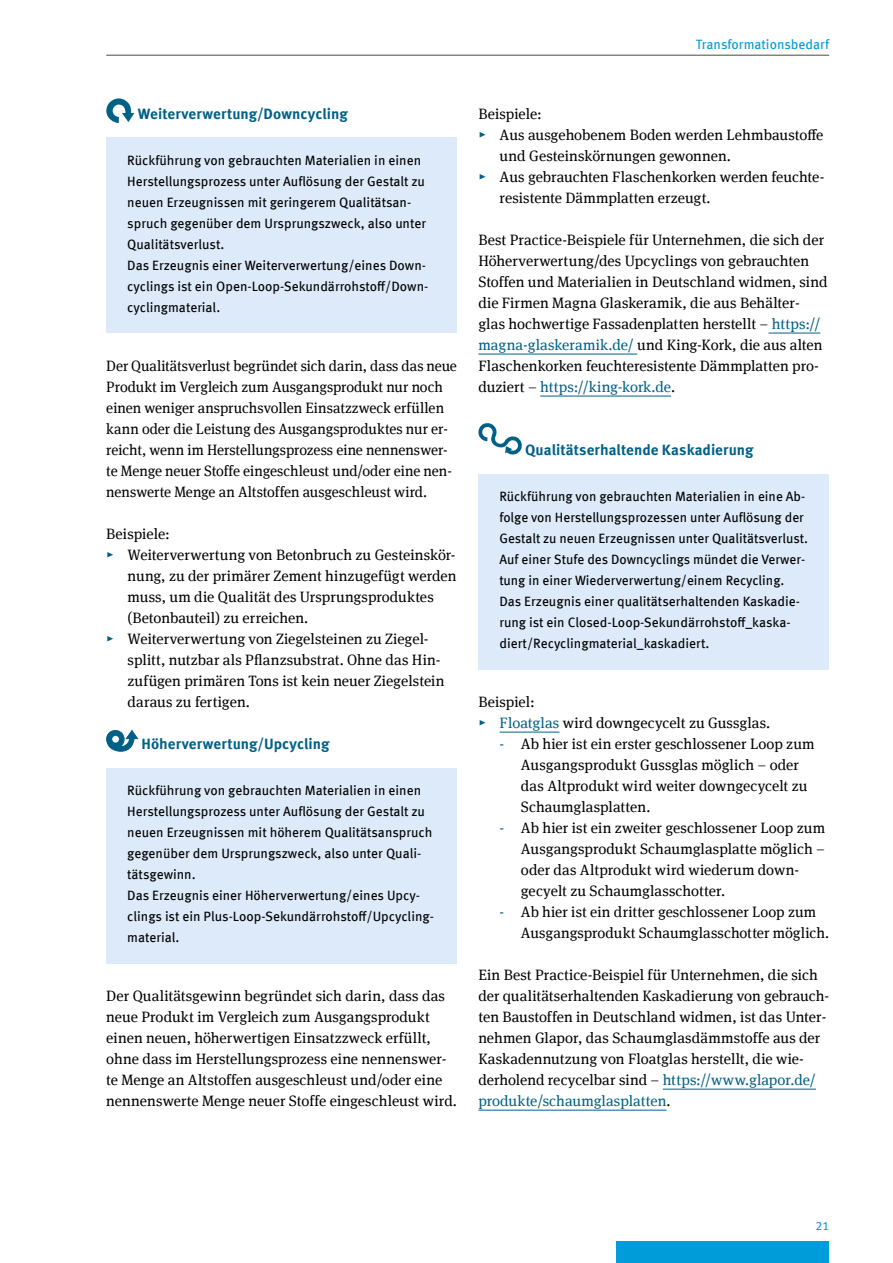
<style>
.page{position:relative;width:893px;height:1263px;background:#fff}
.page>*{position:absolute;margin:0;border:0;box-sizing:border-box;transform-origin:0 0}
.Innenseiten_P_Copy{font:15px/21px "Meta Serif Offc";letter-spacing:.005em;color:#000}
.Innenseiten_H4_Headline_Abstand_dunkelbl{font:700 15px "Meta Offc";color:#006085}
.Innenseiten_P_Copy_ohne_Abstand{font:15px "Meta Serif Offc";letter-spacing:.005em;color:#000}
.Infoboxen_P_Copy_STG_Infotext_einspaltig{font:13.5px/21px "Meta Offc";color:#000}
.t1{font:13.5px "Meta Offc";color:#009bd9}
.t2{font:12px "Meta Offc";color:#009bd9}
.s1{color:#006085}
</style>
<div class="page">
<div style="left:617px;top:1242px;width:212px;height:21px;background:#009bd9"></div>
<hr style="left:106px;top:55px;width:723px;height:1px;background:#484847">
<div style="left:106px;top:138px;width:351px;height:195px;background:#dceaf9"></div>
<div style="left:106px;top:768px;width:351px;height:195px;background:#dceaf9"></div>
<svg style="left:106px;top:98px;width:28px;height:25px"></svg>
<svg style="left:106px;top:729px;width:33px;height:23px"></svg>
<div style="left:112px;top:736px;width:7px;height:7px;background:#fff;border-radius:50%"></div>
<hr style="left:768px;top:333px;width:52px;height:1px;background:#006085">
<hr style="left:478px;top:354px;width:159px;height:1px;background:#006085">
<hr style="left:540px;top:396px;width:131px;height:1px;background:#006085">
<div style="left:478px;top:474px;width:351px;height:195px;background:#dceaf9"></div>
<hr style="left:500px;top:732px;width:59px;height:1px;background:#006085">
<hr style="left:663px;top:1089px;width:153px;height:1px;background:#006085">
<hr style="left:478px;top:1110px;width:188px;height:1px;background:#006085">
<svg style="left:478px;top:423px;width:44px;height:32px"></svg>
<p class="t1" style="left:696px;top:36px;width:135px">Transformationsbedarf</p>
<h4 class="Innenseiten_H4_Headline_Abstand_dunkelbl" style="left:138px;top:104px;width:212px">Weiterverwertung/Downcycling</h4>
<p class="Infoboxen_P_Copy_STG_Infotext_einspaltig" style="left:127px;top:150px;width:303px">Rückführung von gebrauchten Materialien in einen Herstellungsprozess unter Auflösung der Gestalt zu neuen Erzeugnissen mit geringerem Qualitätsan&shy;spruch gegenüber dem Ursprungszweck, also unter Qualitätsverlust.<br>Das Erzeugnis einer Weiterverwertung/eines Down&shy;cyclings ist ein Open-Loop-Sekundärrohstoff/Down&shy;cyclingmaterial.</p>
<p class="Innenseiten_P_Copy" style="left:106px;top:355px;width:352px">Der Qualitätsverlust begründet sich darin, dass das neue Produkt im Vergleich zum Ausgangsprodukt nur noch einen weniger anspruchsvollen Einsatzzweck erfüllen kann oder die Leistung des Ausgangsproduktes nur er&shy;reicht, wenn im Herstellungsprozess eine nennenswer&shy;te Menge neuer Stoffe eingeschleust und/oder eine nen&shy;nenswerte Menge an Altstoffen ausgeschleust wird.</p>
<p class="Innenseiten_P_Copy_ohne_Abstand" style="left:106px;top:525px;width:65px">Beispiele:</p>
<p class="Innenseiten_P_Copy" style="left:128px;top:544px;width:330px;text-indent:-21px"><span class="s1">▸</span> Weiterverwertung von Betonbruch zu Gesteinskör&shy;nung, zu der primärer Zement hinzugefügt werden muss, um die Qualität des Ursprungsproduktes (Betonbauteil) zu erreichen.</p>
<p class="Innenseiten_P_Copy" style="left:128px;top:628px;width:319px;text-indent:-21px"><span class="s1">▸</span> Weiterverwertung von Ziegelsteinen zu Ziegel&shy;splitt, nutzbar als Pflanzsubstrat. Ohne das Hin&shy;zufügen primären Tons ist kein neuer Ziegelstein daraus zu fertigen.</p>
<h4 class="Innenseiten_H4_Headline_Abstand_dunkelbl" style="left:141px;top:734px;width:190px">Höherverwertung/Upcycling</h4>
<p class="Infoboxen_P_Copy_STG_Infotext_einspaltig" style="left:127px;top:780px;width:308px">Rückführung von gebrauchten Materialien in einen Herstellungsprozess unter Auflösung der Gestalt zu neuen Erzeugnissen mit höherem Qualitätsanspruch gegenüber dem Ursprungszweck, also unter Quali&shy;tätsgewinn.<br>Das Erzeugnis einer Höherverwertung/eines Upcy&shy;clings ist ein Plus-Loop-Sekundärrohstoff/Upcycling&shy;material.</p>
<p class="Innenseiten_P_Copy" style="left:106px;top:985px;width:352px">Der Qualitätsgewinn begründet sich darin, dass das neue Produkt im Vergleich zum Ausgangsprodukt einen neuen, höherwertigen Einsatzzweck erfüllt, ohne dass im Herstellungsprozess eine nennenswer&shy;te Menge an Altstoffen ausgeschleust und/oder eine nennenswerte Menge neuer Stoffe eingeschleust wird.</p>
<p class="Innenseiten_P_Copy_ohne_Abstand" style="left:478px;top:105px;width:65px">Beispiele:</p>
<p class="Innenseiten_P_Copy" style="left:500px;top:124px;width:325px;text-indent:-21px"><span class="s1">▸</span> Aus ausgehobenem Boden werden Lehmbaustoffe und Gesteinskörnungen gewonnen.</p>
<p class="Innenseiten_P_Copy" style="left:500px;top:166px;width:326px;text-indent:-21px"><span class="s1">▸</span> Aus gebrauchten Flaschenkorken werden feuchte&shy;resistente Dämmplatten erzeugt.</p>
<p class="Innenseiten_P_Copy" style="left:478px;top:229px;width:351px">Best Practice-Beispiele für Unternehmen, die sich der Höherverwertung/des Upcyclings von gebrauchten Stoffen und Materialien in Deutschland widmen, sind die Firmen Magna Glaskeramik, die aus Behälter&shy;glas hochwertige Fassadenplatten herstellt – <span class="s1">https:// magna-glaskeramik.de/</span> und King-Kork, die aus alten Flaschenkorken feuchteresistente Dämmplatten pro&shy;duziert – <span class="s1">https://king-kork.de</span>.</p>
<h4 class="Innenseiten_H4_Headline_Abstand_dunkelbl" style="left:525px;top:440px;width:230px">Qualitätserhaltende Kaskadierung</h4>
<p class="Infoboxen_P_Copy_STG_Infotext_einspaltig" style="left:499px;top:486px;width:310px">Rückführung von gebrauchten Materialien in eine Ab&shy;folge von Herstellungsprozessen unter Auflösung der Gestalt zu neuen Erzeugnissen unter Qualitätsverlust.<br>Auf einer Stufe des Downcyclings mündet die Verwer&shy;tung in einer Wiederverwertung/einem Recycling.<br>Das Erzeugnis einer qualitätserhaltenden Kaskadie&shy;rung ist ein Closed-Loop-Sekundärrohstoff_kaska&shy;diert/Recyclingmaterial_kaskadiert.</p>
<p class="Innenseiten_P_Copy_ohne_Abstand" style="left:478px;top:693px;width:58px">Beispiel:</p>
<p class="Innenseiten_P_Copy" style="left:478px;top:712px;width:293px"><span class="s1">▸ Floatglas</span> wird downgecycelt zu Gussglas.</p>
<p class="Innenseiten_P_Copy" style="left:521px;top:733px;width:295px;text-indent:-21px"><span class="s1">-</span> Ab hier ist ein erster geschlossener Loop zum Ausgangsprodukt Gussglas möglich – oder das Altprodukt wird weiter downgecycelt zu Schaumglasplatten.</p>
<p class="Innenseiten_P_Copy" style="left:521px;top:817px;width:306px;text-indent:-21px"><span class="s1">-</span> Ab hier ist ein zweiter geschlossener Loop zum Ausgangsprodukt Schaumglasplatte möglich – oder das Altprodukt wird wiederum down&shy;gecyelt zu Schaumglasschotter.</p>
<p class="Innenseiten_P_Copy" style="left:521px;top:901px;width:310px;text-indent:-21px"><span class="s1">-</span> Ab hier ist ein dritter geschlossener Loop zum<br>Ausgangsprodukt Schaumglasschotter möglich.</p>
<p class="Innenseiten_P_Copy" style="left:478px;top:964px;width:352px">Ein Best Practice-Beispiel für Unternehmen, die sich der qualitätserhaltenden Kaskadierung von gebrauch&shy;ten Baustoffen in Deutschland widmen, ist das Unter&shy;nehmen Glapor, das Schaumglasdämmstoffe aus der Kaskadennutzung von Floatglas herstellt, die wie&shy;derholend recycelbar sind – <span class="s1">https://www.glapor.de/ produkte/schaumglasplatten</span>.</p>
<p class="t2" style="left:815px;top:1218px;width:15px">21</p>
</div>
